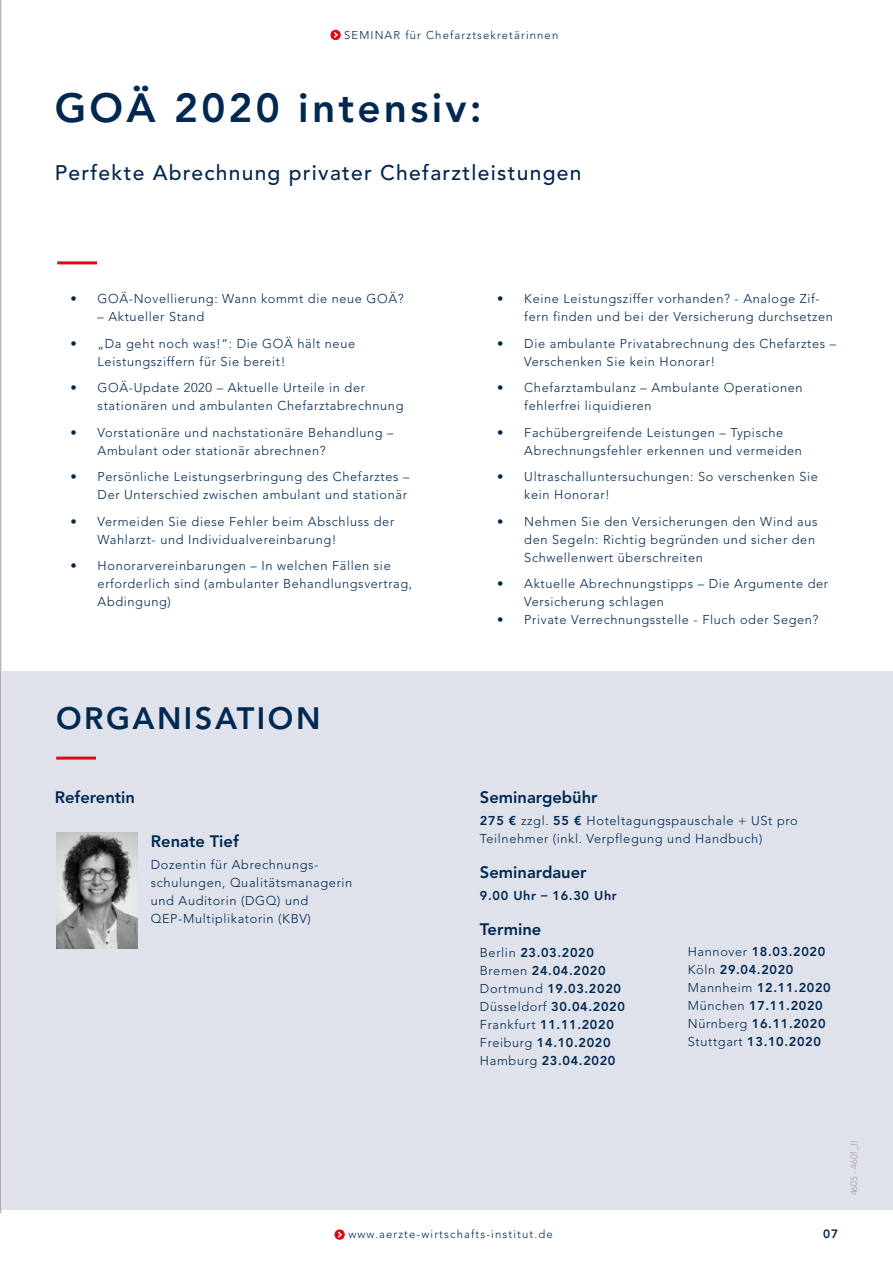
<style>
.page{position:relative;width:893px;height:1263px;background:#fff}
.page>*{position:absolute;margin:0;border:0;box-sizing:border-box;transform-origin:0 0}
.t1{font:800 40.5px "Avenir LT Std";letter-spacing:.08em;color:#002851}
.t2{font:800 30.75px "Avenir LT Std";letter-spacing:.08em;color:#002851}
.t3{font:500 21px "Avenir LT Std";letter-spacing:.06em;color:#002851}
.t4{font:800 16.5px "Avenir LT Std";color:#002851}
.t5{font:300 12.75px/18px "Avenir LT Std";letter-spacing:.05em;color:#002851}
.t6{font:800 12.75px/18px "Avenir LT Std";letter-spacing:.05em;color:#002851}
.t7{font:800 12px "Avenir LT Std";color:#002851}
.t8{font:300 11.25px "Avenir LT Std";letter-spacing:.1em;color:#002851}
.t9{font:300 9px "Avenir LT Std";color:#9d9d9c}
.s1{font-weight:800}
.s2{font-weight:300}
</style>
<div class="page">
<hr style="left:0;top:0;width:1px;height:1213px;background:#9d9d9c">
<svg style="left:330px;top:29px;width:11px;height:12px"></svg>
<svg style="left:334px;top:1229px;width:11px;height:11px"></svg>
<div style="left:1px;top:671px;width:892px;height:538px;background:#dfe1eb"></div>
<hr style="left:57px;top:261px;width:40px;height:3px;background:#e30613">
<hr style="left:56px;top:757px;width:40px;height:3px;background:#e30613">
<img style="left:56px;top:832px;width:82px;height:117px">
<p class="t8" style="left:344px;top:29px;width:216px">SEMINAR für Chefarztsekretärinnen</p>
<h1 class="t1" style="left:55px;top:84px;width:428px">GOÄ 2020 intensiv:</h1>
<h3 class="t3" style="left:55px;top:160px;width:528px">Perfekte Abrechnung privater Chefarztleistungen</h3>
<p class="t5" style="left:71px;top:290px;width:335px">• GOÄ-Novellierung: Wann kommt die neue GOÄ?</p>
<p class="t5" style="left:98px;top:308px;width:108px">– Aktueller Stand</p>
<p class="t5" style="left:98px;top:334px;width:259px;text-indent:-27px">• „Da geht noch was!“: Die GOÄ hält neue<br>Leistungsziffern für Sie bereit!</p>
<p class="t5" style="left:98px;top:379px;width:307px;text-indent:-27px">• GOÄ-Update 2020 – Aktuelle Urteile in der stationären und ambulanten Chefarztabrechnung</p>
<p class="t5" style="left:98px;top:423px;width:297px;text-indent:-27px">• Vorstationäre und nachstationäre Behandlung –<br>Ambulant oder stationär abrechnen?</p>
<p class="t5" style="left:71px;top:468px;width:340px;text-align:right">• Persönliche Leistungserbringung des Chefarztes –<br>Der Unterschied zwischen ambulant und stationär</p>
<p class="t5" style="left:98px;top:512px;width:298px;text-indent:-27px">• Vermeiden Sie diese Fehler beim Abschluss der<br>Wahlarzt- und Individualvereinbarung!</p>
<p class="t5" style="left:98px;top:557px;width:316px;text-indent:-27px">• Honorarvereinbarungen – In welchen Fällen sie erforderlich sind (ambulanter Behandlungsvertrag,<br>Abdingung)</p>
<p class="t5" style="left:524px;top:290px;width:310px;text-indent:-27px">• Keine Leistungsziffer vorhanden? - Analoge Zif&shy;fern finden und bei der Versicherung durchsetzen</p>
<p class="t5" style="left:524px;top:334px;width:313px;text-indent:-27px">• Die ambulante Privatabrechnung des Chefarztes –<br>Verschenken Sie kein Honorar!</p>
<p class="t5" style="left:524px;top:379px;width:280px;text-indent:-27px">• Chefarztambulanz – Ambulante Operationen fehlerfrei liquidieren</p>
<p class="t5" style="left:524px;top:423px;width:279px;text-indent:-27px">• Fachübergreifende Leistungen – Typische<br>Abrechnungsfehler erkennen und vermeiden</p>
<p class="t5" style="left:524px;top:468px;width:295px;text-indent:-27px">• Ultraschalluntersuchungen: So verschenken Sie kein Honorar!</p>
<p class="t5" style="left:524px;top:512px;width:295px;text-indent:-27px">• Nehmen Sie den Versicherungen den Wind aus den Segeln: Richtig begründen und sicher den<br>Schwellenwert überschreiten</p>
<p class="t5" style="left:524px;top:575px;width:305px;text-indent:-27px">• Aktuelle Abrechnungstipps – Die Argumente der<br>Versicherung schlagen</p>
<p class="t5" style="left:497px;top:611px;width:323px">• Private Verrechnungsstelle - Fluch oder Segen?</p>
<h2 class="t2" style="left:56px;top:700px;width:266px">ORGANISATION</h2>
<p class="t4" style="left:55px;top:788px;width:82px">Referentin</p>
<p class="t4" style="left:151px;top:831px;width:90px">Renate Tief</p>
<p class="t5" style="left:151px;top:855px;width:203px">Dozentin für Abrechnungs&shy;schulungen, Qualitätsmanagerin und Auditorin (DGQ) und<br>QEP-Multiplikatorin (KBV)</p>
<p class="t4" style="left:480px;top:788px;width:119px">Seminargebühr</p>
<p class="t5" style="left:480px;top:812px;width:319px"><span class="s1">275 €</span> zzgl. <span class="s1">55 €</span> Hoteltagungspauschale + USt pro<br>Teilnehmer (inkl. Verpflegung und Handbuch)</p>
<p class="t4" style="left:480px;top:862px;width:108px">Seminardauer</p>
<p class="t6" style="left:480px;top:887px;width:138px">9.00 Uhr – 16.30 Uhr</p>
<p class="t4" style="left:480px;top:919px;width:63px">Termine</p>
<p class="t6" style="left:480px;top:943px;width:146px"><span class="s2">Berlin</span> 23.03.2020<br><span class="s2">Bremen</span> 24.04.2020<br><span class="s2">Dortmund</span> 19.03.2020<br><span class="s2">Düsseldorf</span> 30.04.2020<br><span class="s2">Frankfurt</span> 11.11.2020<br><span class="s2">Freiburg</span> 14.10.2020<br><span class="s2">Hamburg</span> 23.04.2020</p>
<p class="t6" style="left:688px;top:942px;width:144px"><span class="s2">Hannover</span> 18.03.2020<br><span class="s2">Köln</span> 29.04.2020<br><span class="s2">Mannheim</span> 12.11.2020<br><span class="s2">München</span> 17.11.2020<br><span class="s2">Nürnberg</span> 16.11.2020<br><span class="s2">Stuttgart</span> 13.10.2020</p>
<p class="t9" style="left:849px;top:1195px;width:56px;rotate:-90deg">4605 - 4601_II</p>
<p class="t9" style="left:849px;top:1181px;width:6px;rotate:-90deg">1</p>
<p class="t8" style="left:348px;top:1227px;width:206px">www.aerzte-wirtschafts-institut.de</p>
<p class="t7" style="left:823px;top:1227px;width:17px">07</p>
</div>
